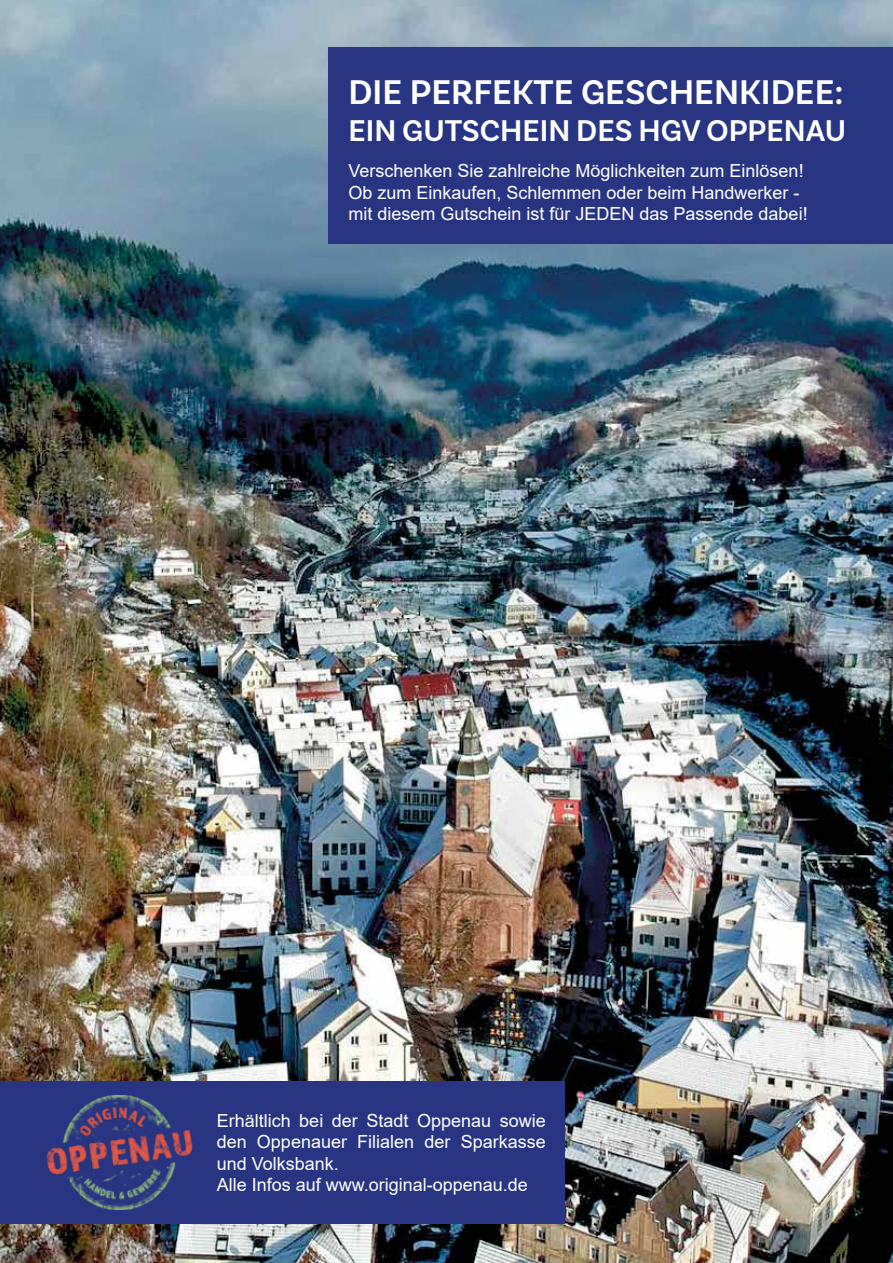
<style>
.page{position:relative;width:893px;height:1263px;background:#fff}
.page>*{position:absolute;margin:0;border:0;box-sizing:border-box;transform-origin:0 0}
.t1{font:600 36px "Basic Sans";color:#fff}
.t2{font:600 31.5px "Basic Sans";color:#fff}
.t3{font:18px/21.6px "Arial";color:#fff}
</style>
<div class="page">
<img style="left:0;top:0;width:893px;height:1263px">
<div style="left:328px;top:47px;width:565px;height:197px;background:#283583"></div>
<div style="left:0;top:1081px;width:564px;height:143px;background:#283583"></div>
<img style="left:46px;top:1095px;width:147px;height:115px">
<h1 class="t1" style="left:348px;top:70px;width:497px">DIE PERFEKTE GESCHENKIDEE:</h1>
<h2 class="t2" style="left:348px;top:112px;width:499px">EIN GUTSCHEIN DES HGV OPPENAU</h2>
<p class="t3" style="left:348px;top:160px;width:461px">Verschenken Sie zahlreiche Möglichkeiten zum Einlösen!<br>Ob zum Einkaufen, Schlemmen oder beim Handwerker - mit diesem Gutschein ist für JEDEN das Passende dabei!</p>
<p class="t3" style="left:217px;top:1109px;width:331px">Erhältlich bei der Stadt Oppenau sowie den Oppenauer Filialen der Sparkasse und Volksbank.<br>Alle Infos auf www.original-oppenau.de</p>
</div>
